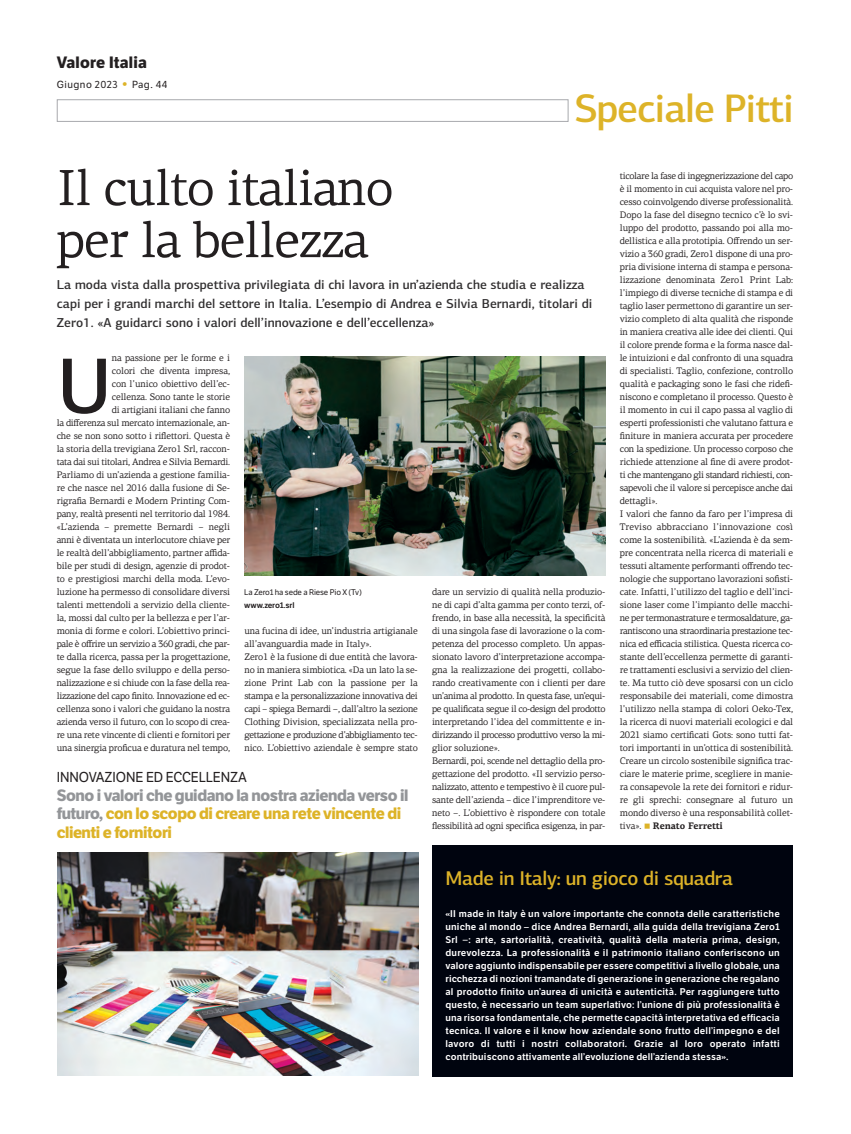
<style>
.page{position:relative;width:851px;height:1134px;background:#fff}
.page>*{position:absolute;margin:0;border:0;box-sizing:border-box;transform-origin:0 0}
.t1{font:500 79.3px "PF Centro Sans Pro";color:#231f20}
.t2{font:51px/52px "PF Centro Serif Pro";letter-spacing:-.025em;color:#231f20}
.t3{font:500 40px "PF Centro Sans Pro";letter-spacing:-.03em;color:#ddb328}
.t4{font:500 20px "PF Centro Sans Pro";letter-spacing:-.02em;color:#ddb328}
.t5{font:700 16px/18.7px "LFT Etica";letter-spacing:-.025em;color:#ddb328}
.t6{font:700 16px "LFT Etica";letter-spacing:.015em;color:#231f20}
.t7{font:14px "LFT Etica";letter-spacing:-.005em;color:#231f20;scale:.96 1}
.t8{font:500 13px/19px "PF Centro Sans Pro";color:#312f30}
.t9{font:10px "LFT Etica";letter-spacing:.05em;color:#231f20}
.t10{font:9.5px/13px "PF Centro Serif Pro";letter-spacing:-.015em;color:#231f20}
.t11{font:600 9.5px/13px "LFT Etica";letter-spacing:.01em;color:#fff;text-align:justify}
.t12{font:8px "LFT Etica";letter-spacing:-.015em;color:#231f20}
.t13{font:600 8px "LFT Etica";letter-spacing:-.015em;color:#231f20}
.s1{font-size:16px;color:#ddb328}
.s2{color:#939598}
.s3{font-size:8px;color:#ddb328}
.s4{font-weight:700}
</style>
<div class="page">
<img style="left:245px;top:356px;width:360px;height:219px">
<div style="left:432px;top:845px;width:361px;height:232px;background:#00040f"></div>
<img style="left:57px;top:852px;width:361px;height:223px">
<div style="left:57px;top:99px;width:511px;height:23px;border:1px solid #a8a9ad"></div>
<h3 class="t6" style="left:57px;top:57px;width:92px">Valore Italia</h3>
<p class="t9" style="left:57px;top:81px;width:112px">Giugno 2023 <span class="s1">•</span> Pag. 44</p>
<h3 class="t3" style="left:574px;top:94px;width:221px">Speciale Pitti</h3>
<h2 class="t2" style="left:57px;top:167px;width:338px">Il culto italiano per la bellezza</h2>
<p class="t8" style="left:57px;top:277px;width:537px">La moda vista dalla prospettiva privilegiata di chi lavora in un’azienda che studia e realizza capi per i grandi marchi del settore in Italia. L’esempio di Andrea e Silvia Bernardi, titolari di<br>Zero1. «A guidarci sono i valori dell’innovazione e dell’eccellenza»</p>
<p class="t10" style="left:57px;top:352px;width:175px;text-align:right">na passione per le forme e i<br>colori che diventa impresa,<br>con l’unico obiettivo dell’ec-<br>cellenza. Sono tante le storie<br>di artigiani italiani che fanno<br>la differenza sul mercato internazionale, an&shy;che se non sono sotto i riflettori. Questa è la storia della trevigiana Zero1 Srl, raccon&shy;tata dai sui titolari, Andrea e Silvia Bernardi.<br>Parliamo di un’azienda a gestione familia&shy;re che nasce nel 2016 dalla fusione di Se&shy;rigrafia Bernardi e Modern Printing Com&shy;pany, realtà presenti nel territorio dal 1984. «L’azienda – premette Bernardi − negli anni è diventata un interlocutore chiave per le realtà dell’abbigliamento, partner affida&shy;bile per studi di design, agenzie di prodot&shy;to e prestigiosi marchi della moda. L’evo&shy;luzione ha permesso di consolidare diversi talenti mettendoli a servizio della cliente&shy;la, mossi dal culto per la bellezza e per l’ar&shy;monia di forme e colori. L’obiettivo princi&shy;pale è offrire un servizio a 360 gradi, che par&shy;te dalla ricerca, passa per la progettazione, segue la fase dello sviluppo e della perso&shy;nalizzazione e si chiude con la fase della rea&shy;lizzazione del capo finito. Innovazione ed ec&shy;cellenza sono i valori che guidano la nostra azienda verso il futuro, con lo scopo di crea&shy;re una rete vincente di clienti e fornitori per una sinergia proficua e duratura nel tempo,</p>
<h1 class="t1" style="left:57px;top:357px;width:55px">U</h1>
<p class="t12" style="left:244px;top:589px;width:119px">La Zero1 ha sede a Riese Pio X (Tv)</p>
<p class="t13" style="left:244px;top:602px;width:52px">www.zero1.srl</p>
<p class="t10" style="left:244px;top:625px;width:175px">una fucina di idee, un’industria artigianale all’avanguardia made in Italy».<br>Zero1 è la fusione di due entità che lavora&shy;no in maniera simbiotica. «Da un lato la se&shy;zione Print Lab con la passione per la stampa e la personalizzazione innovativa dei capi – spiega Bernardi −, dall’altro la sezione Clothing Division, specializzata nella pro&shy;gettazione e produzione d’abbigliamento tec&shy;nico. L’obiettivo aziendale è sempre stato</p>
<h3 class="t7" style="left:57px;top:772px;width:199px">INNOVAZIONE ED ECCELLENZA</h3>
<h3 class="t5" style="left:57px;top:787px;width:353px"><span class="s2">Sono i valori che guidano la nostra azienda verso il futuro,</span> con lo scopo di creare una rete vincente di clienti e fornitori</h3>
<p class="t10" style="left:432px;top:586px;width:175px">dare un servizio di qualità nella produzio&shy;ne di capi d’alta gamma per conto terzi, of&shy;frendo, in base alla necessità, la specificità di una singola fase di lavorazione o la com&shy;petenza del processo completo. Un appas&shy;sionato lavoro d’interpretazione accompa&shy;gna la realizzazione dei progetti, collabo&shy;rando creativamente con i clienti per dare un’anima al prodotto. In questa fase, un’equi&shy;pe qualificata segue il co-design del prodotto interpretando l’idea del committente e in&shy;dirizzando il processo produttivo verso la mi&shy;glior soluzione».<br>Bernardi, poi, scende nel dettaglio della pro&shy;gettazione del prodotto. «Il servizio perso&shy;nalizzato, attento e tempestivo è il cuore pul&shy;sante dell’azienda – dice l’imprenditore ve&shy;neto −. L’obiettivo è rispondere con totale flessibilità ad ogni specifica esigenza, in par-</p>
<p class="t10" style="left:619px;top:170px;width:175px">ticolare la fase di ingegnerizzazione del capo è il momento in cui acquista valore nel pro&shy;cesso coinvolgendo diverse professionalità.<br>Dopo la fase del disegno tecnico c’è lo svi&shy;luppo del prodotto, passando poi alla mo&shy;dellistica e alla prototipia. Offrendo un ser&shy;vizio a 360 gradi, Zero1 dispone di una pro&shy;pria divisione interna di stampa e persona&shy;lizzazione denominata Zero1 Print Lab: l’impiego di diverse tecniche di stampa e di taglio laser permettono di garantire un ser&shy;vizio completo di alta qualità che risponde in maniera creativa alle idee dei clienti. Qui il colore prende forma e la forma nasce dal&shy;le intuizioni e dal confronto di una squadra di specialisti. Taglio, confezione, controllo qualità e packaging sono le fasi che ridefi&shy;niscono e completano il processo. Questo è il momento in cui il capo passa al vaglio di esperti professionisti che valutano fattura e finiture in maniera accurata per procedere con la spedizione. Un processo corposo che richiede attenzione al fine di avere prodot&shy;ti che mantengano gli standard richiesti, con&shy;sapevoli che il valore si percepisce anche dai dettagli».<br>I valori che fanno da faro per l’impresa di Treviso abbracciano l’innovazione così come la sostenibilità. «L’azienda è da sem&shy;pre concentrata nella ricerca di materiali e tessuti altamente performanti offrendo tec&shy;nologie che supportano lavorazioni sofisti&shy;cate. Infatti, l’utilizzo del taglio e dell’inci&shy;sione laser come l’impianto delle macchi&shy;ne per termonastrature e termosaldature, ga&shy;rantiscono una straordinaria prestazione tec&shy;nica ed efficacia stilistica. Questa ricerca co&shy;stante dell’eccellenza permette di garanti&shy;re trattamenti esclusivi a servizio del clien&shy;te. Ma tutto ciò deve sposarsi con un ciclo responsabile dei materiali, come dimostra l’utilizzo nella stampa di colori Oeko-Tex, la ricerca di nuovi materiali ecologici e dal 2021 siamo certificati Gots: sono tutti fat&shy;tori importanti in un’ottica di sostenibilità.<br>Creare un circolo sostenibile significa trac&shy;ciare le materie prime, scegliere in manie&shy;ra consapevole la rete dei fornitori e ridur&shy;re gli sprechi: consegnare al futuro un mondo diverso è una responsabilità collet&shy;tiva». <span class="s3">■</span> <span class="s4">Renato Ferretti</span></p>
<h3 class="t4" style="left:445px;top:871px;width:289px">Made in Italy: un gioco di squadra</h3>
<p class="t11" style="left:445px;top:908px;width:336px">«II made in Italy è un valore importante che connota delle caratteristiche uniche al mondo – dice Andrea Bernardi, alla guida della trevigiana Zero1<br>Srl −: arte, sartorialità, creatività, qualità della materia prima, design, durevolezza. La professionalità e il patrimonio italiano conferiscono un valore aggiunto indispensabile per essere competitivi a livello globale, una ricchezza di nozioni tramandate di generazione in generazione che regalano al prodotto finito un’aurea di unicità e autenticità. Per raggiungere tutto questo, è necessario un team superlativo: l’unione di più professionalità è una risorsa fondamentale, che permette capacità interpretativa ed efficacia tecnica. Il valore e il know how aziendale sono frutto dell’impegno e del lavoro di tutti i nostri collaboratori. Grazie al loro operato infatti contribuiscono attivamente all’evoluzione dell’azienda stessa».</p>
</div>
